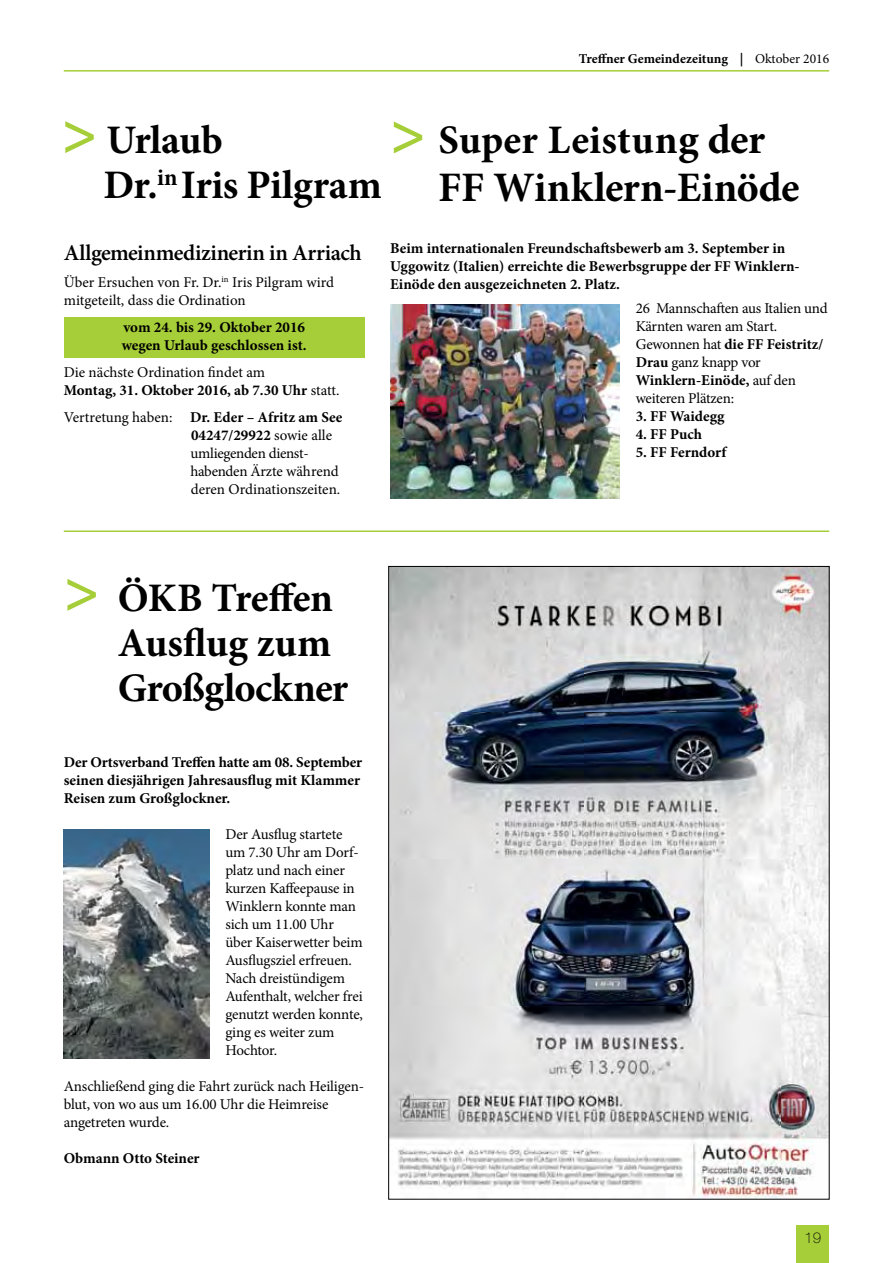
<style>
.page{position:relative;width:893px;height:1263px;background:#fff}
.page>*{position:absolute;margin:0;border:0;box-sizing:border-box;transform-origin:0 0}
.t1{font:700 42px "Minion Pro";letter-spacing:-.005em;color:#000}
.t2{font:700 40.5px/45px "Minion Pro";letter-spacing:-.005em;color:#000}
.t3{font:600 22.5px "Minion Pro";letter-spacing:-.015em;color:#000}
.t4{font:15px/18px "Minion Pro";letter-spacing:-.01em;color:#000}
.t5{font:700 15px/18px "Minion Pro";color:#000}
.t6{font:100 15px "Helvetica Neue";color:#000}
.t7{font:700 13.5px "Minion Pro";letter-spacing:-.005em;color:#000}
.s1{font-weight:400}
.s2{font-family:"Myriad Pro";font-weight:600;font-size:60px;color:#a6ce39}
.s3{font-weight:700}
.s4{font-size:42px}
</style>
<div class="page">
<div style="left:797px;top:1225px;width:32px;height:38px;background:#a6ce39"></div>
<hr style="left:64px;top:70px;width:765px;height:2px;background:#a6ce39">
<img style="left:390px;top:568px;width:437px;height:629px">
<hr style="left:64px;top:530px;width:765px;height:2px;background:#a6ce39">
<div style="left:64px;top:317px;width:301px;height:40px;background:#a6ce39"></div>
<img style="left:390px;top:304px;width:230px;height:195px">
<img style="left:64px;top:829px;width:146px;height:229px">
<p class="t7" style="left:579px;top:49px;width:252px">Treffner Gemeindezeitung | <span class="s1">Oktober 2016</span></p>
<h2 class="t2" style="left:104px;top:117px;width:280px;text-indent:-42px"><span class="s2">&gt;</span> Urlaub<br>Dr.<sup>in</sup> Iris Pilgram</h2>
<h3 class="t3" style="left:64px;top:237px;width:299px">Allgemeinmedizinerin in Arriach</h3>
<p class="t4" style="left:64px;top:273px;width:272px">Über Ersuchen von Fr. Dr.<sup>in</sup> Iris Pilgram wird mitgeteilt, dass die Ordination</p>
<p class="t5" style="left:122px;top:318px;width:187px">vom 24. bis 29. Oktober 2016 wegen Urlaub geschlossen ist.</p>
<p class="t4" style="left:64px;top:363px;width:277px">Die nächste Ordination findet am<br><span class="s3">Montag, 31. Oktober 2016, ab 7.30 Uhr</span> statt.</p>
<p class="t4" style="left:190px;top:408px;width:154px;text-indent:-127px">Vertretung haben: <span class="s3">Dr. Eder – Afritz am See<br>04247/29922</span> sowie alle umliegenden dienst&shy;habenden Ärzte während deren Ordinationszeiten.</p>
<h2 class="t2" style="left:390px;top:117px;width:376px"><span class="s2">&gt;</span> Super Leistun<span class="s4">g der</span></h2>
<h1 class="t1" style="left:438px;top:158px;width:363px">FF Winklern-Einöde</h1>
<p class="t5" style="left:390px;top:239px;width:411px">Beim internationalen Freundschaftsbewerb am 3. September in<br>Uggowitz (Italien) erreichte die Bewerbsgruppe der FF Winklern-<br>Einöde den ausgezeichneten 2. Platz.</p>
<p class="t4" style="left:636px;top:300px;width:194px">26 Mannschaften aus Italien und<br>Kärnten waren am Start.<br>Gewonnen hat <span class="s3">die FF Feistritz/<br>Drau</span> ganz knapp vor<br><span class="s3">Winklern-Einöde,</span> auf den weiteren Plätzen:</p>
<p class="t5" style="left:636px;top:407px;width:90px">3. FF Waidegg</p>
<p class="t5" style="left:636px;top:425px;width:68px">4. FF Puch</p>
<p class="t5" style="left:636px;top:443px;width:92px">5. FF Ferndorf</p>
<h2 class="t2" style="left:118px;top:575px;width:232px;text-indent:-54px"><span class="s2">&gt;</span> ÖKB Treffen<br>Ausflug zum<br>Großglockner</h2>
<p class="t5" style="left:64px;top:753px;width:300px">Der Ortsverband Treffen hatte am 08. September seinen diesjährigen Jahresausflug mit Klammer<br>Reisen zum Großglockner.</p>
<p class="t4" style="left:225px;top:825px;width:139px">Der Ausflug startete um 7.30 Uhr am Dorf&shy;platz und nach einer kurzen Kaffeepause in<br>Winklern konnte man sich um 11.00 Uhr über Kaiserwetter beim<br>Ausflugsziel erfreuen.<br>Nach dreistündigem<br>Aufenthalt, welcher frei genutzt werden konnte, ging es weiter zum<br>Hochtor.</p>
<p class="t4" style="left:64px;top:1077px;width:300px">Anschließend ging die Fahrt zurück nach Heiligen&shy;blut, von wo aus um 16.00 Uhr die Heimreise angetreten wurde.</p>
<p class="t5" style="left:64px;top:1149px;width:137px">Obmann Otto Steiner</p>
<p class="t6" style="left:804px;top:1229px;width:18px">19</p>
</div>
